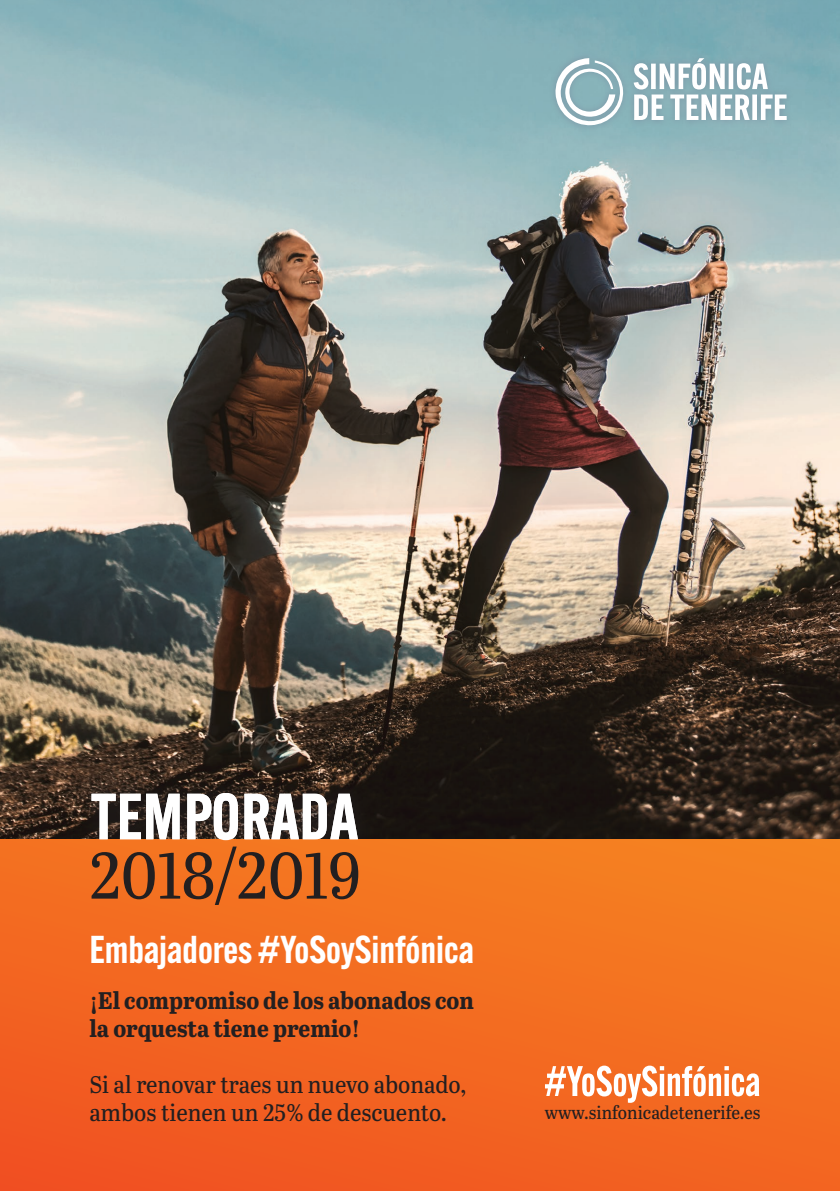
<style>
.page{position:relative;width:840px;height:1191px;background:#fff}
.page>*{position:absolute;margin:0;border:0;box-sizing:border-box;transform-origin:0 0}
.t1{font:600 38px "Alternate Gothic ATF";color:#fff}
.t2{font:24px/28px "Abril Titling Nar";color:#231f20}
.t3{font:700 24px/28px "Abril Titling Nar";color:#231f20}
.t4{font:18.2px "Abril Titling Nar";color:#231f20}
</style>
<div class="page">
<img style="left:0;top:0;width:839px;height:839px">
<svg style="left:76px;top:777px;width:296px;height:62px;background:#33251c"></svg>
<div style="left:0;top:839px;width:839px;height:352px;background:linear-gradient(to bottom,#f47d21,#f25921)"></div>
<div style="left:548px;top:51px;width:244px;height:81px;background:#86b0b8"></div>
<svg style="left:555px;top:58px;width:68px;height:67px"></svg>
<svg style="left:633px;top:58px;width:153px;height:62px"></svg>
<svg style="left:91px;top:846px;width:267px;height:59px;background:#b95c20"></svg>
<svg style="left:544px;top:1065px;width:214px;height:37px"></svg>
<svg style="left:91px;top:793px;width:267px;height:47px"></svg>
<p class="t1" style="left:89px;top:925px;width:386px">Embajadores #YoSoySinfónica</p>
<p class="t3" style="left:89px;top:985px;width:386px">¡El compromiso de los abonados con la orquesta tiene premio!</p>
<p class="t2" style="left:89px;top:1069px;width:378px">Si al renovar traes un nuevo abonado, ambos tienen un 25% de descuento.</p>
<p class="t4" style="left:544px;top:1099px;width:217px">www.sinfonicadetenerife.es</p>
</div>
